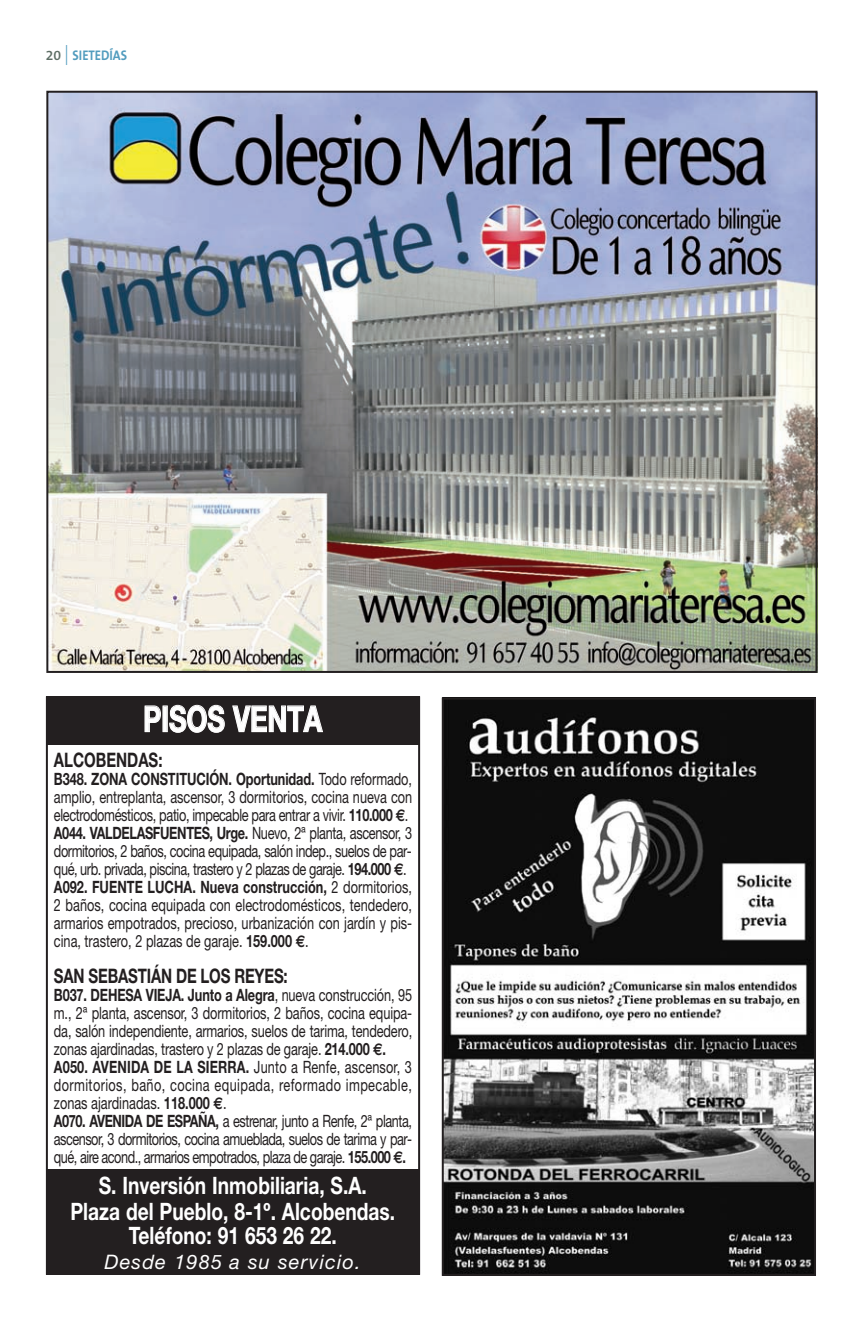
<style>
.page{position:relative;width:844px;height:1320px;background:#fff}
.page>*{position:absolute;margin:0;border:0;box-sizing:border-box;transform-origin:0 0}
.t1{font:700 36px "Helvetica Neue";letter-spacing:-.005em;color:#fff;scale:.75 1}
.t2{font:700 24px/25.2px "Helvetica Neue";color:#fff;text-align:center;scale:.8 1}
.t3{font:700 20px "Helvetica Neue";letter-spacing:-.01em;color:#231f20;scale:.75 1}
.t4{font:italic 20px "Helvetica Neue";letter-spacing:.055em;color:#fff}
.t5{font:17px/18px "Helvetica Neue";letter-spacing:-.01em;color:#231f20;scale:.75 1}
.t6{font:700 14px "The Sans B7";color:#529cbe;scale:.9 1}
.s1{font-family:"The Sans B6";font-weight:600;color:#5d6e65}
.s2{font-family:"The Sans B3";font-weight:300;font-size:20px}
.s3{font-weight:700}
.s4{font-family:"Euro Sans";font-weight:700}
</style>
<div class="page">
<img style="left:445px;top:701px;width:368px;height:572px">
<div style="left:442px;top:698px;width:374px;height:578px;border:2px solid #231f20"></div>
<img style="left:49px;top:94px;width:765px;height:576px">
<div style="left:46px;top:696px;width:374px;height:49px;background:#231f20"></div>
<svg style="left:144px;top:705px;width:17px;height:28px"></svg>
<div style="left:163px;top:705px;width:5px;height:27px;border:1px solid #fff"></div>
<svg style="left:169px;top:704px;width:56px;height:29px"></svg>
<svg style="left:232px;top:705px;width:91px;height:28px"></svg>
<div style="left:46px;top:1170px;width:374px;height:105px;background:#231f20"></div>
<p class="t6" style="left:46px;top:49px;width:92px"><span class="s1">20</span> <span class="s2">|</span> SIETEDÍAS</p>
<h1 class="t1" style="left:143px;top:706px;width:240px">PISOS VENTA</h1>
<p class="t3" style="left:54px;top:753px;width:146px">ALCOBENDAS:</p>
<p class="t5" style="left:54px;top:772px;width:479px"><span class="s3">B348. ZONA CONSTITUCIÓN. Oportunidad.</span> Todo reformado, amplio, entreplanta, ascensor, 3 dormitorios, cocina nueva con electrodomésticos, patio, impecable para entrar a vivir. <span class="s3">110.000</span> <span class="s4">€</span>.<br><span class="s3">A044. VALDELASFUENTES, Urge.</span> Nuevo, 2ª planta, ascensor, 3 dormitorios, 2 baños, cocina equipada, salón indep., suelos de par&shy;qué, urb. privada, piscina, trastero y 2 plazas de garaje. <span class="s3">194.000</span> <span class="s4">€</span>.<br><span class="s3">A092. FUENTE LUCHA. Nueva construcción,</span> 2 dormitorios, 2 baños, cocina equipada con electrodomésticos, tendedero, armarios empotrados, precioso, urbanización con jardín y pis&shy;cina, trastero, 2 plazas de garaje. <span class="s3">159.000</span> <span class="s4">€</span>.</p>
<p class="t3" style="left:54px;top:969px;width:313px">SAN SEBASTIÁN DE LOS REYES:</p>
<p class="t5" style="left:54px;top:988px;width:479px"><span class="s3">B037. DEHESA VIEJA. Junto a Alegra</span>, nueva construcción, 95 m., 2ª planta, ascensor, 3 dormitorios, 2 baños, cocina equipa&shy;da, salón independiente, armarios, suelos de tarima, tendedero, zonas ajardinadas, trastero y 2 plazas de garaje. <span class="s3">214.000</span> <span class="s4">€</span><span class="s3">.<br>A050. AVENIDA DE LA SIERRA.</span> Junto a Renfe, ascensor, 3 dormitorios, baño, cocina equipada, reformado impecable, zonas ajardinadas. <span class="s3">118.000</span> <span class="s4">€</span>.<br><span class="s3">A070. AVENIDA DE ESPAÑA,</span> a estrenar, junto a Renfe, 2ª planta, ascensor, 3 dormitorios, cocina amueblada, suelos de tarima y par&shy;qué, aire acond., armarios empotrados, plaza de garaje. <span class="s3">155.000</span> <span class="s4">€</span><span class="s3">.</span></p>
<h2 class="t2" style="left:70px;top:1175px;width:408px">S. Inversión Inmobiliaria, S.A.<br>Plaza del Pueblo, 8-1º. Alcobendas.<br>Teléfono: 91 653 26 22.</h2>
<p class="t4" style="left:105px;top:1255px;width:258px">Desde 1985 a su servicio.</p>
</div>
